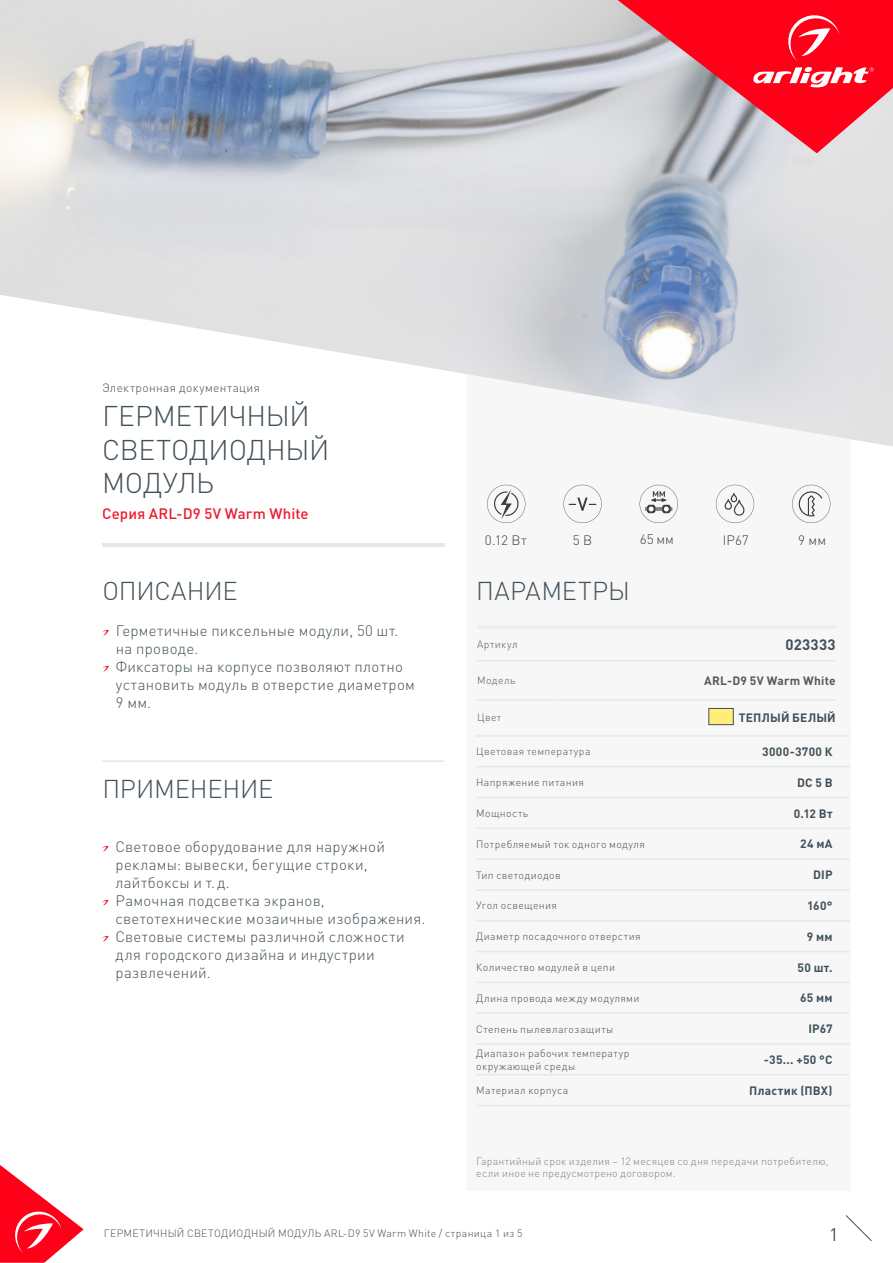
<style>
.page{position:relative;width:893px;height:1263px;background:#fff}
.page>*{position:absolute;margin:0;border:0;box-sizing:border-box;transform-origin:0 0}
.t1{font:300 28.2px/33.9px "DIN Pro";letter-spacing:-.01em;color:#425159}
.t2{font:300 25.5px "DIN Pro";letter-spacing:-.005em;color:#425159}
.t3{font:300 25.5px "DIN Pro";letter-spacing:.015em;color:#425159}
.t4{font:18px "DIN Pro";color:#425159}
.t5{font:300 15px/18px "DIN Pro";letter-spacing:.02em;color:#425159}
.t6{font:500 15px "DIN Pro";letter-spacing:.01em;color:#ee1b2d}
.t7{font:700 15px "DIN Pro";letter-spacing:.02em;color:#425159}
.t8{font:300 13.5px "DIN Pro";letter-spacing:.005em;color:#3e3e3f}
.t9{font:700 12px "DIN Pro";letter-spacing:.02em;color:#425159}
.t10{font:300 12px "DIN Pro";letter-spacing:.03em;color:#425159}
.t11{font:700 12px "DIN Pro";letter-spacing:.02em;color:#57585a}
.t12{font:300 10.5px/12.6px "DIN Pro";letter-spacing:.035em;color:#425159}
.t13{font:300 10.5px/12.6px "DIN Pro";letter-spacing:.025em;color:#808285}
.t14{font:300 10.5px "DIN Pro";letter-spacing:.04em;color:#57585a}
</style>
<div class="page">
<svg style="left:0;top:1165px;width:84px;height:98px"></svg>
<svg style="left:845px;top:1215px;width:27px;height:26px"></svg>
<div style="left:466px;top:319px;width:384px;height:872px;background:#f7f7f8"></div>
<img style="left:0;top:0;width:893px;height:446px">
<svg style="left:618px;top:0;width:275px;height:153px;background:#e75d6d"></svg>
<hr style="left:102px;top:543px;width:342px;height:3px;background:#e6e7e9">
<svg style="left:102px;top:630px;width:7px;height:6px"></svg>
<svg style="left:102px;top:666px;width:7px;height:6px"></svg>
<svg style="left:102px;top:846px;width:7px;height:6px"></svg>
<svg style="left:102px;top:900px;width:7px;height:6px"></svg>
<svg style="left:102px;top:936px;width:7px;height:6px"></svg>
<hr style="left:102px;top:760px;width:343px;height:2px;background:#dcdddf">
<svg style="left:716px;top:485px;width:38px;height:38px"></svg>
<svg style="left:487px;top:485px;width:38px;height:38px"></svg>
<svg style="left:563px;top:485px;width:39px;height:38px"></svg>
<svg style="left:640px;top:485px;width:38px;height:38px"></svg>
<svg style="left:792px;top:485px;width:38px;height:38px"></svg>
<hr style="left:477px;top:625px;width:80px;height:4px;background:#eeeeef">
<hr style="left:557px;top:625px;width:279px;height:4px;background:#eeeeef">
<hr style="left:477px;top:660px;width:80px;height:1px;background:#e6e7e9">
<hr style="left:557px;top:660px;width:279px;height:1px;background:#e6e7e9">
<hr style="left:477px;top:699px;width:80px;height:2px;background:#e6e7e9">
<hr style="left:557px;top:699px;width:279px;height:2px;background:#e6e7e9">
<hr style="left:476px;top:827px;width:189px;height:2px;background:#e6e7e9">
<hr style="left:665px;top:827px;width:185px;height:2px;background:#e6e7e9">
<hr style="left:476px;top:858px;width:189px;height:2px;background:#e6e7e9">
<hr style="left:665px;top:858px;width:185px;height:2px;background:#e6e7e9">
<hr style="left:476px;top:889px;width:189px;height:2px;background:#e6e7e9">
<hr style="left:665px;top:889px;width:185px;height:2px;background:#e6e7e9">
<hr style="left:476px;top:920px;width:189px;height:1px;background:#e6e7e9">
<hr style="left:665px;top:920px;width:185px;height:1px;background:#e6e7e9">
<hr style="left:476px;top:951px;width:189px;height:1px;background:#e6e7e9">
<hr style="left:665px;top:951px;width:185px;height:1px;background:#e6e7e9">
<hr style="left:476px;top:981px;width:189px;height:2px;background:#e6e7e9">
<hr style="left:665px;top:981px;width:185px;height:2px;background:#e6e7e9">
<hr style="left:476px;top:1012px;width:189px;height:2px;background:#e6e7e9">
<hr style="left:665px;top:1012px;width:185px;height:2px;background:#e6e7e9">
<hr style="left:476px;top:1043px;width:189px;height:2px;background:#e6e7e9">
<hr style="left:665px;top:1043px;width:185px;height:2px;background:#e6e7e9">
<hr style="left:476px;top:735px;width:189px;height:2px;background:#e6e7e9">
<hr style="left:476px;top:766px;width:189px;height:1px;background:#e6e7e9">
<hr style="left:665px;top:735px;width:185px;height:2px;background:#e6e7e9">
<hr style="left:665px;top:766px;width:185px;height:1px;background:#e6e7e9">
<hr style="left:476px;top:797px;width:189px;height:1px;background:#e6e7e9">
<hr style="left:665px;top:797px;width:185px;height:1px;background:#e6e7e9">
<hr style="left:476px;top:1074px;width:189px;height:1px;background:#e6e7e9">
<hr style="left:665px;top:1074px;width:185px;height:1px;background:#e6e7e9">
<hr style="left:476px;top:1105px;width:189px;height:1px;background:#e6e7e9">
<hr style="left:665px;top:1105px;width:185px;height:1px;background:#e6e7e9">
<div style="left:709px;top:708px;width:24px;height:17px;background:#ffee78;border:1px solid #425159"></div>
<p class="t10" style="left:102px;top:379px;width:160px">Электронная документация</p>
<h1 class="t1" style="left:102px;top:397px;width:229px">ГЕРМЕТИЧНЫЙ<br>СВЕТОДИОДНЫЙ<br>МОДУЛЬ</h1>
<p class="t6" style="left:102px;top:503px;width:208px">Серия ARL-D9 5V Warm White</p>
<h2 class="t2" style="left:102px;top:573px;width:137px">ОПИСАНИЕ</h2>
<p class="t5" style="left:116px;top:620px;width:301px">Герметичные пиксельные модули, 50 шт. на проводе.<br>Фиксаторы на корпусе позволяют плотно установить модуль в отверстие диаметром<br>9 мм.</p>
<h2 class="t2" style="left:102px;top:771px;width:172px">ПРИМЕНЕНИЕ</h2>
<p class="t5" style="left:116px;top:836px;width:311px">Световое оборудование для наружной рекламы: вывески, бегущие строки, лайтбоксы и т.д.<br>Рамочная подсветка экранов, светотехнические мозаичные изображения.<br>Световые системы различной сложности для городского дизайна и индустрии развлечений.</p>
<p class="t8" style="left:485px;top:531px;width:43px">0.12 Вт</p>
<p class="t8" style="left:573px;top:531px;width:21px">5 В</p>
<p class="t8" style="left:640px;top:530px;width:36px">65 мм</p>
<p class="t8" style="left:723px;top:531px;width:27px">IP67</p>
<p class="t8" style="left:798px;top:531px;width:30px">9 мм</p>
<h2 class="t3" style="left:476px;top:573px;width:155px">ПАРАМЕТРЫ</h2>
<p class="t14" style="left:477px;top:637px;width:42px">Артикул</p>
<p class="t7" style="left:785px;top:634px;width:52px">023333</p>
<p class="t14" style="left:477px;top:673px;width:40px">Модель</p>
<p class="t11" style="left:704px;top:672px;width:133px">ARL-D9 5V Warm White</p>
<p class="t14" style="left:477px;top:710px;width:26px">Цвет</p>
<p class="t9" style="left:739px;top:709px;width:98px">ТЕПЛЫЙ БЕЛЫЙ</p>
<p class="t14" style="left:476px;top:744px;width:116px">Цветовая температура</p>
<p class="t9" style="left:762px;top:743px;width:72px">3000-3700 К</p>
<p class="t12" style="left:476px;top:776px;width:109px">Напряжение питания</p>
<p class="t9" style="left:797px;top:774px;width:37px">DC 5 В</p>
<p class="t12" style="left:476px;top:806px;width:53px">Мощность</p>
<p class="t9" style="left:794px;top:805px;width:40px">0.12 Вт</p>
<p class="t12" style="left:476px;top:837px;width:170px">Потребляемый ток одного модуля</p>
<p class="t9" style="left:800px;top:836px;width:34px">24 мА</p>
<p class="t12" style="left:476px;top:868px;width:86px">Тип светодиодов</p>
<p class="t9" style="left:813px;top:867px;width:21px">DIP</p>
<p class="t12" style="left:476px;top:899px;width:82px">Угол освещения</p>
<p class="t9" style="left:807px;top:897px;width:27px">160°</p>
<p class="t12" style="left:476px;top:930px;width:166px">Диаметр посадочного отверстия</p>
<p class="t9" style="left:807px;top:928px;width:27px">9 мм</p>
<p class="t12" style="left:476px;top:960px;width:140px">Количество модулей в цепи</p>
<p class="t9" style="left:798px;top:959px;width:36px">50 шт.</p>
<p class="t12" style="left:476px;top:991px;width:165px">Длина провода между модулями</p>
<p class="t9" style="left:800px;top:990px;width:34px">65 мм</p>
<p class="t12" style="left:476px;top:1022px;width:139px">Степень пылевлагозащиты</p>
<p class="t9" style="left:808px;top:1021px;width:26px">IP67</p>
<p class="t12" style="left:476px;top:1046px;width:155px">Диапазон рабочих температур окружающей среды</p>
<p class="t9" style="left:764px;top:1051px;width:70px">-35... +50 °C</p>
<p class="t12" style="left:476px;top:1083px;width:93px">Материал корпуса</p>
<p class="t9" style="left:749px;top:1082px;width:85px">Пластик (ПВХ)</p>
<p class="t13" style="left:476px;top:1154px;width:354px">Гарантийный срок изделия – 12 месяцев со дня передачи потребителю, если иное не предусмотрено договором.</p>
<p class="t12" style="left:104px;top:1226px;width:420px">ГЕРМЕТИЧНЫЙ СВЕТОДИОДНЫЙ МОДУЛЬ ARL-D9 5V Warm White / страница 1 из 5</p>
<p class="t4" style="left:829px;top:1222px;width:11px">1</p>
</div>
